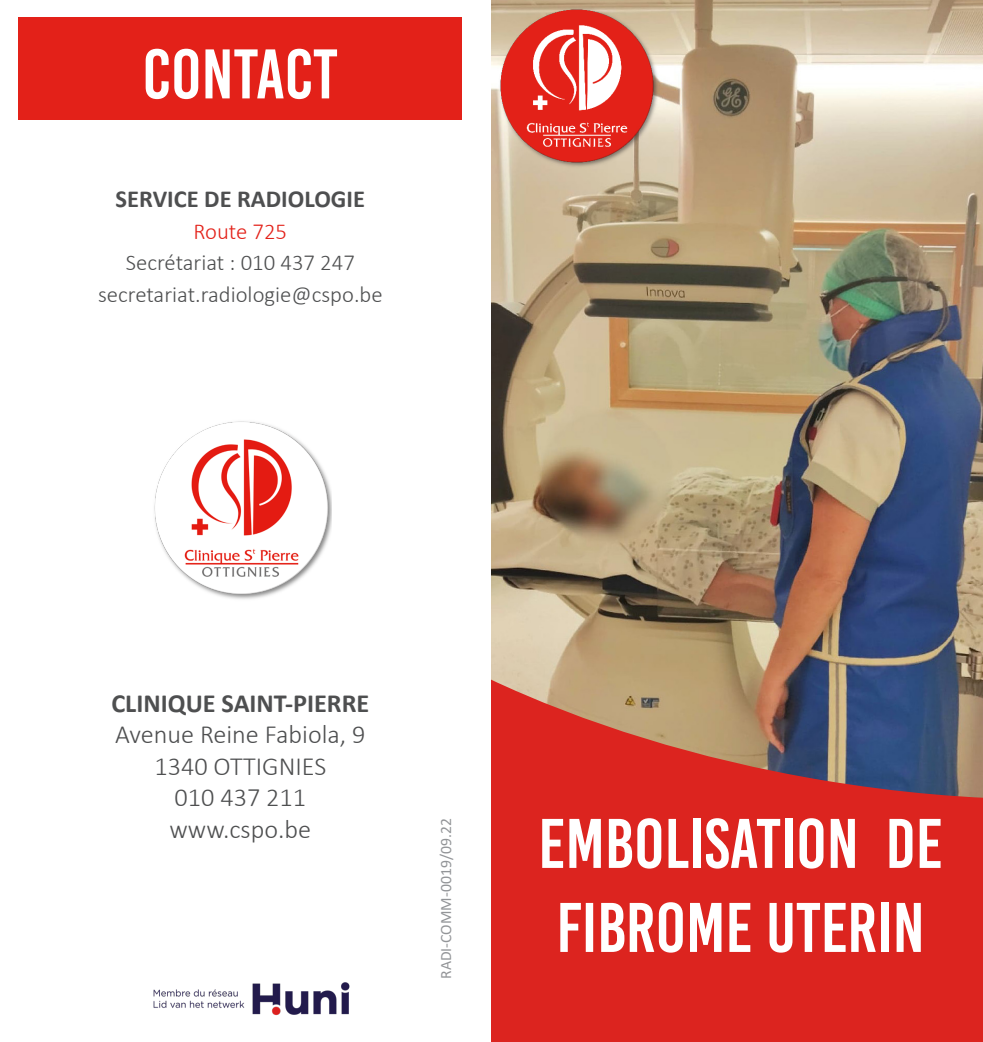
<style>
.page{position:relative;width:983px;height:1042px;background:#fff}
.page>*{position:absolute;margin:0;border:0;box-sizing:border-box;transform-origin:0 0}
.t1{font:70px/84px "Bebas Kai";color:#fff}
.t2{font:300 26.25px "Calibri";color:#4e4f50}
.t3{font:700 26.25px "Calibri";color:#4e4f50}
.t4{font:700 24.5px "Calibri";color:#4e4f50}
.t5{font:300 22.75px/31.5px "Calibri";color:#4e4f50;text-align:center}
.t6{font:15.75px "Calibri";color:#939598}
.s1{color:#e32119}
</style>
<div class="page">
<img style="left:491px;top:0;width:491px;height:521px">
<div style="left:19px;top:17px;width:443px;height:103px;background:#e32119"></div>
<img style="left:154px;top:421px;width:177px;height:178px">
<img style="left:153px;top:982px;width:197px;height:34px">
<img style="left:491px;top:0;width:171px;height:171px">
<svg style="left:491px;top:521px;width:491px;height:521px;background:#b64b44"></svg>
<p class="t1" style="left:142px;top:33px;width:197px">CONTACT</p>
<p class="t4" style="left:116px;top:182px;width:251px">SERVICE DE RADIOLOGIE</p>
<p class="t5" style="left:126px;top:215px;width:230px"><span class="s1">Route 725<br></span>Secrétariat : 010 437 247</p>
<p class="t5" style="left:98px;top:278px;width:286px">secretariat.radiologie@cspo.be</p>
<p class="t3" style="left:111px;top:684px;width:259px">CLINIQUE SAINT-PIERRE</p>
<p class="t2" style="left:115px;top:718px;width:252px">Avenue Reine Fabiola, 9</p>
<p class="t2" style="left:154px;top:749px;width:173px">1340 OTTIGNIES</p>
<p class="t2" style="left:174px;top:781px;width:133px">010 437 211</p>
<p class="t2" style="left:169px;top:812px;width:143px">www.cspo.be</p>
<p class="t6" style="left:435px;top:979px;width:162px;rotate:-90deg">RADI-COMM-0019/09.22</p>
<p class="t1" style="left:538px;top:802px;width:406px">EMBOLISATION DE<br>FIBROME UTERIN</p>
</div>
